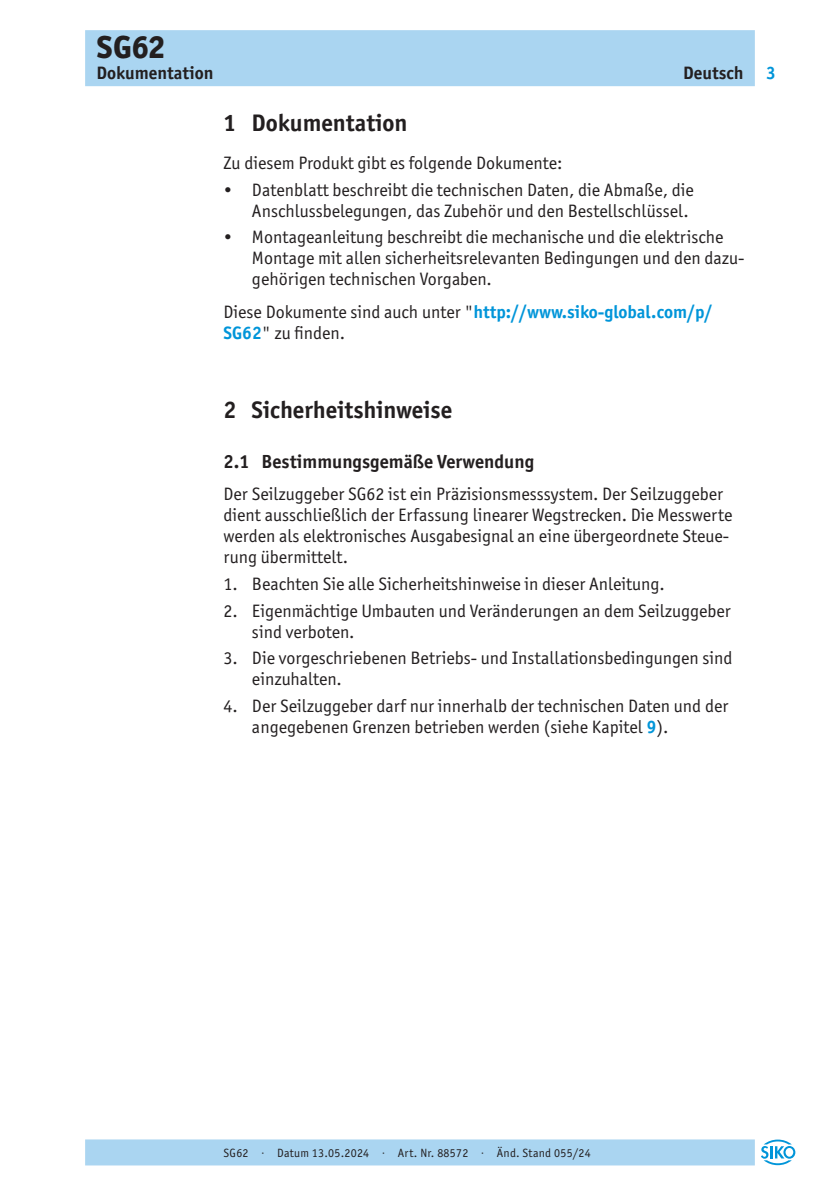
<style>
.page{position:relative;width:840px;height:1191px;background:#fff}
.page>*{position:absolute;margin:0;border:0;box-sizing:border-box;transform-origin:0 0}
.t1{font:800 32px "Officina Sans ITC Pro";color:#231f20}
.t2{font:700 24px "Officina Sans ITC Pro";color:#231f20}
.t3{font:700 19px "Officina Sans ITC Pro";color:#231f20}
._03__Fliesstext{font:18px/21px "Officina Sans ITC Pro";color:#231f20}
.t4{font:700 18px "Officina Sans ITC Pro";color:#231f20}
.t5{font:700 18px "Officina Sans ITC Pro";color:#0095d9}
.t6{font:12px "Officina Sans ITC Pro";letter-spacing:.02em;color:#231f20}
.s1{font-weight:700;color:#0095d9}
</style>
<div class="page">
<div style="left:85px;top:30px;width:669px;height:56px;background:#aad5f1"></div>
<div style="left:85px;top:1139px;width:669px;height:26px;background:#aad5f1"></div>
<svg style="left:761px;top:1139px;width:33px;height:26px"></svg>
<h1 class="t1" style="left:96px;top:26px;width:70px">SG62</h1>
<p class="t4" style="left:96px;top:62px;width:118px">Dokumentation</p>
<p class="t4" style="left:682px;top:62px;width:62px">Deutsch</p>
<p class="t2" style="left:223px;top:108px;width:185px">1 Dokumentation</p>
<p class="_03__Fliesstext" style="left:223px;top:152px;width:340px">Zu diesem Produkt gibt es folgende Dokumente:</p>
<p class="_03__Fliesstext" style="left:223px;top:179px;width:471px;text-align:right">• Datenblatt beschreibt die technischen Daten, die Abmaße, die<br>Anschlussbelegungen, das Zubehör und den Bestellschlüssel.</p>
<p class="_03__Fliesstext" style="left:252px;top:226px;width:493px;text-indent:-28px">• Montageanleitung beschreibt die mechanische und die elektrische<br>Montage mit allen sicherheitsrelevanten Bedingungen und den dazu&shy;gehörigen technischen Vorgaben.</p>
<p class="_03__Fliesstext" style="left:223px;top:301px;width:490px">Diese Dokumente sind auch unter "<span class="s1">http://www.siko-global.com/p/<br>SG62</span>" zu finden.</p>
<p class="t5" style="left:765px;top:62px;width:11px">3</p>
<p class="t2" style="left:223px;top:394px;width:230px">2 Sicherheitshinweise</p>
<p class="t3" style="left:223px;top:450px;width:312px">2.1 Bestimmungsgemäße Verwendung</p>
<p class="_03__Fliesstext" style="left:223px;top:484px;width:510px">Der Seilzuggeber SG62 ist ein Präzisionsmesssystem. Der Seilzuggeber dient ausschließlich der Erfassung linearer Wegstrecken. Die Messwerte werden als elektronisches Ausgabesignal an eine übergeordnete Steue&shy;rung übermittelt.</p>
<p class="_03__Fliesstext" style="left:223px;top:573px;width:442px">1. Beachten Sie alle Sicherheitshinweise in dieser Anleitung.</p>
<p class="_03__Fliesstext" style="left:252px;top:600px;width:480px;text-indent:-28px">2. Eigenmächtige Umbauten und Veränderungen an dem Seilzuggeber sind verboten.</p>
<p class="_03__Fliesstext" style="left:252px;top:648px;width:482px;text-indent:-28px">3. Die vorgeschriebenen Betriebs- und Installationsbedingungen sind einzuhalten.</p>
<p class="_03__Fliesstext" style="left:252px;top:695px;width:477px;text-indent:-28px">4. Der Seilzuggeber darf nur innerhalb der technischen Daten und der angegebenen Grenzen betrieben werden (siehe Kapitel <span class="s1">9</span>).</p>
<p class="t6" style="left:223px;top:1145px;width:368px">SG62 · Datum 13.05.2024 · Art. Nr. 88572 · Änd. Stand 055/24</p>
</div>
